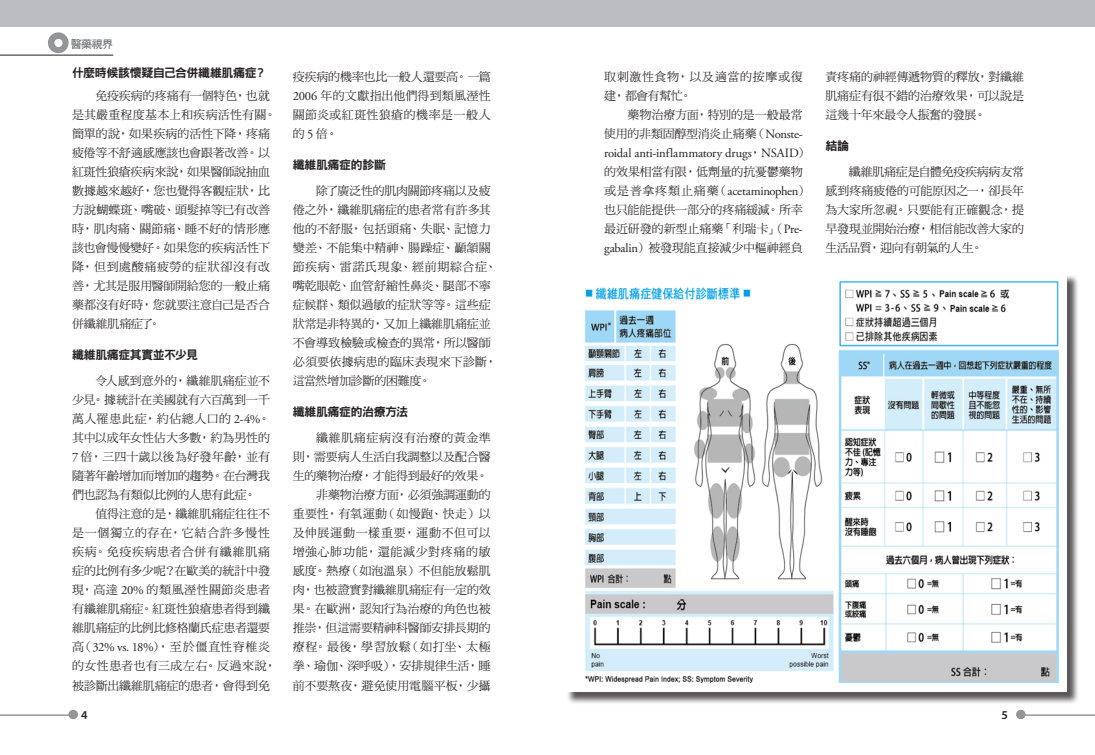
<style>
.page{position:relative;width:1095px;height:755px;background:#fff}
.page>*{position:absolute;margin:0;border:0;box-sizing:border-box;transform-origin:0 0}
._5-3_內文縮1字{font:12.6px "Adobe Garamond Pro";letter-spacing:-.01em;color:#231f20}
._5-3_內文縮1字-2{font:12px/19px "DF Ming Std W5";letter-spacing:-.005em;color:#231f20;text-align:justify}
.小標{font:12px "DF Hei Std W9";letter-spacing:-.035em;color:#231f20}
._5-3_內文縮1字-3{font:12px/19px "DF Ming Std W5";letter-spacing:.05em;color:#231f20}
.t1{font:600 12px "Myriad Pro";color:#231f20}
.t2{font:11px "DF Hei Std W7";color:#6c6d70}
.s1{font-family:"Adobe Garamond Pro";font-size:12.6px}
.s2{font-family:"DF Ming Std W5";font-size:12px}
</style>
<div class="page">
<div style="left:0;top:0;width:1094px;height:26px;background:#bcbdc0"></div>
<div style="left:69px;top:709px;width:9px;height:9px;background:#939598;border-radius:50%"></div>
<svg style="left:1015px;top:709px;width:10px;height:9px"></svg>
<hr style="left:0;top:714px;width:75px;height:1px;background:#939598">
<hr style="left:1016px;top:714px;width:78px;height:1px;background:#939598">
<div style="left:48px;top:32px;width:21px;height:21px;background:#939598;border-radius:50%"></div>
<div style="left:54px;top:39px;width:9px;height:8px;background:#fff;border-radius:50%"></div>
<hr style="left:0;top:55px;width:113px;height:1px;background:#231f20">
<div style="left:566px;top:274px;width:512px;height:429px;background:#231f20;opacity:.75"></div>
<div style="left:565px;top:272px;width:501px;height:419px;background:#fff"></div>
<img style="left:584px;top:281px;width:475px;height:401px">
<p class="t2" style="left:71px;top:38px;width:44px">醫藥視界</p>
<p class="小標" style="left:72px;top:66px;width:196px">什麼時候該懷疑自己合併纖維肌痛症？</p>
<p class="_5-3_內文縮1字-2" style="left:72px;top:86px;width:205px;text-align:left;text-indent:23px">免疫疾病的疼痛有一個特色，也就是其嚴重程度基本上和疾病活性有關。簡單的說，如果疾病的活性下降，疼痛疲倦等不舒適感應該也會跟著改善。以紅斑性狼瘡疾病來說，如果醫師說抽血數據越來越好，您也覺得客觀症狀，比方說蝴蝶斑、嘴破、頭髮掉等已有改善時，肌肉痛、關節痛、睡不好的情形應該也會慢慢變好。如果您的疾病活性下降，但到處酸痛疲勞的症狀卻沒有改善，尤其是服用醫師開給您的一般止痛藥都沒有好時，您就要注意自己是否合併纖維肌痛症了。</p>
<p class="小標" style="left:72px;top:348px;width:127px">纖維肌痛症其實並不少見</p>
<p class="_5-3_內文縮1字-2" style="left:72px;top:371px;width:199px;text-indent:23px">令人感到意外的，纖維肌痛症並不少見。據統計在美國就有六百萬到一千萬人罹患此症，約佔總人口的 <span class="s1">2-4%</span>。其中以成年女性佔大多數，約為男性的<span class="s1">7</span> 倍，三四十歲以後為好發年齡，並有隨著年齡增加而增加的趨勢。在台灣我們也認為有類似比例的人患有此症。</p>
<p class="_5-3_內文縮1字-2" style="left:72px;top:504px;width:205px;text-align:left;text-indent:23px">值得注意的是，纖維肌痛症往往不是一個獨立的存在，它結合許多慢性疾病。免疫疾病患者合併有纖維肌痛症的比例有多少呢？在歐美的統計中發現，高達 <span class="s1">20%</span> 的類風溼性關節炎患者有纖維肌痛症。紅斑性狼瘡患者得到纖維肌痛症的比例比修格蘭氏症患者還要高（<span class="s1">32% vs. 18%</span>），至於僵直性脊椎炎的女性患者也有三成左右。反過來說，被診斷出纖維肌痛症的患者，會得到免</p>
<p class="_5-3_內文縮1字-2" style="left:293px;top:67px;width:199px">疫疾病的機率也比一般人還要高。一篇<span class="s1">2006</span> 年的文獻指出他們得到類風溼性關節炎或紅斑性狼瘡的機率是一般人的<span class="s1">5</span>倍。</p>
<p class="小標" style="left:293px;top:158px;width:95px">纖維肌痛症的診斷</p>
<p class="_5-3_內文縮1字-2" style="left:293px;top:181px;width:205px;text-align:left;text-indent:23px">除了廣泛性的肌肉關節疼痛以及疲倦之外，纖維肌痛症的患者常有許多其他的不舒服，包括頭痛、失眠、記憶力變差、不能集中精神、腸躁症、顳頷關節疾病、雷諾氏現象、經前期綜合症、嘴乾眼乾、血管舒縮性鼻炎、腿部不寧症候群、類似過敏的症狀等等。這些症狀常是非特異的，又加上纖維肌痛症並不會導致檢驗或檢查的異常，所以醫師必須要依據病患的臨床表現來下診斷，這當然增加診斷的困難度。</p>
<p class="小標" style="left:293px;top:405px;width:117px">纖維肌痛症的治療方法</p>
<p class="_5-3_內文縮1字-2" style="left:293px;top:428px;width:199px;text-indent:23px">纖維肌痛症病沒有治療的黃金準則，需要病人生活自我調整以及配合醫生的藥物治療，才能得到最好的效果。</p>
<p class="_5-3_內文縮1字-2" style="left:293px;top:485px;width:199px;text-indent:23px">非藥物治療方面，必須強調運動的重要性，有氧運動（如慢跑、快走）以及伸展運動一樣重要，運動不但可以增強心肺功能，還能減少對疼痛的敏感度。熱療（如泡溫泉）不但能放鬆肌肉，也被證實對纖維肌痛症有一定的效果。在歐洲，認知行為治療的角色也被推崇，但這需要精神科醫師安排長期的療程。最後，學習放鬆（如打坐、太極拳、瑜伽、深呼吸），安排規律生活，睡前不要熬夜，避免使用電腦平板，少攝</p>
<p class="_5-3_內文縮1字-3" style="left:604px;top:67px;width:200px">取刺激性食物，以及適當的按摩或復建，都會有幫忙。</p>
<p class="_5-3_內文縮1字-2" style="left:604px;top:105px;width:200px;text-align:right">藥物治療方面，特別的是一般最常<br>使用的非類固醇型消炎止痛藥（<span class="s1">Nonste-</span></p>
<p class="_5-3_內文縮1字" style="left:604px;top:145px;width:206px">roidal anti-inflammatory drugs<span class="s2">，</span>NSAID<span class="s2">）</span></p>
<p class="_5-3_內文縮1字-2" style="left:604px;top:162px;width:200px">的效果相當有限，低劑量的抗憂鬱藥物</p>
<p class="_5-3_內文縮1字" style="left:604px;top:183px;width:206px"><span class="s2">或是普拿疼類止痛藥（</span>acetaminophen<span class="s2">）</span></p>
<p class="_5-3_內文縮1字-2" style="left:604px;top:200px;width:200px">也只能能提供一部分的疼痛緩減。所幸最近研發的新型止痛藥「利瑞卡」（<span class="s1">Pre&shy;gabalin</span>）被發現能直接減少中樞神經負</p>
<p class="_5-3_內文縮1字-2" style="left:825px;top:67px;width:200px">責疼痛的神經傳遞物質的釋放，對纖維肌痛症有很不錯的治療效果，可以說是這幾十年來最令人振奮的發展。</p>
<p class="小標" style="left:825px;top:139px;width:25px">結論</p>
<p class="_5-3_內文縮1字-2" style="left:825px;top:162px;width:200px;text-indent:23px">纖維肌痛症是自體免疫疾病病友常感到疼痛疲倦的可能原因之一，卻長年為大家所忽視。只要能有正確觀念，提早發現並開始治療，相信能改善大家的生活品質，迎向有朝氣的人生。</p>
<p class="t1" style="left:81px;top:706px;width:8px">4</p>
<p class="t1" style="left:1001px;top:706px;width:8px">5</p>
</div>
